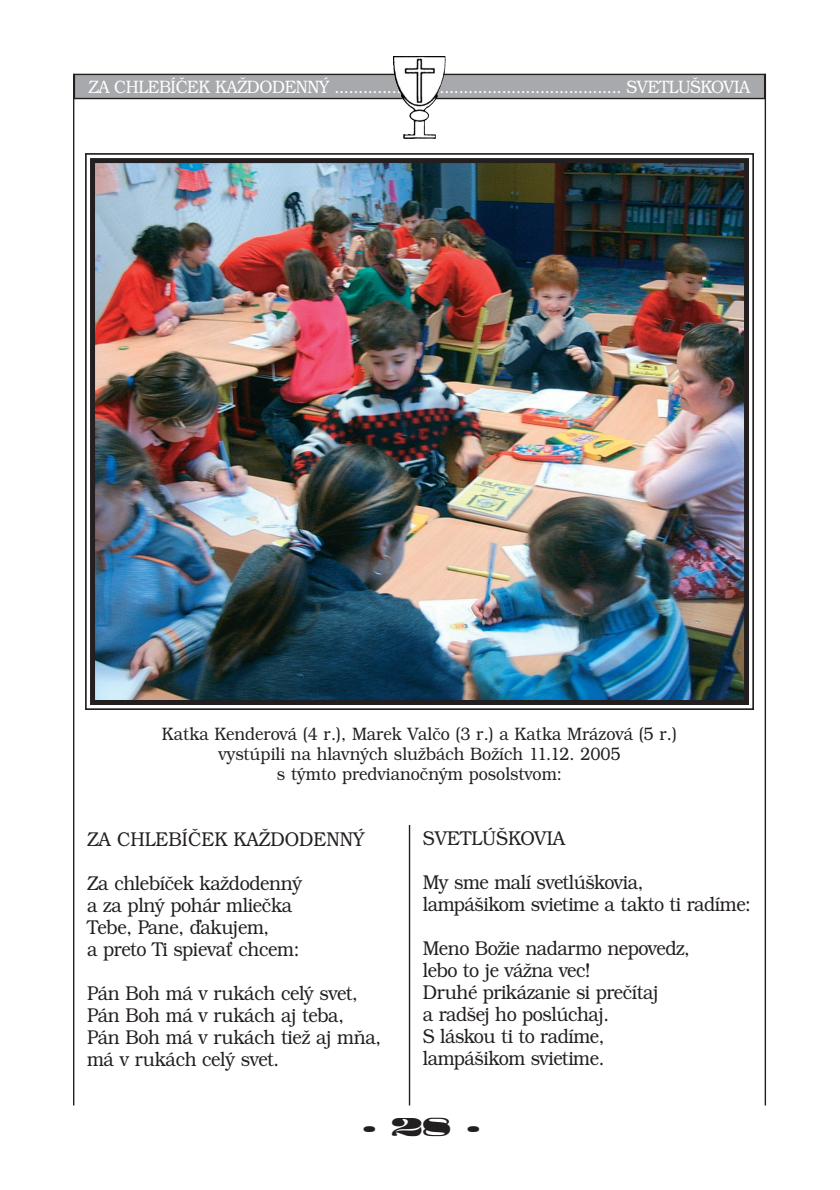
<style>
.page{position:relative;width:840px;height:1190px;background:#fff}
.page>*{position:absolute;margin:0;border:0;box-sizing:border-box;transform-origin:0 0}
.t1{font:24px "Madrone";color:#231f20}
.t2{font:300 20px/22px "Bookman Itc LCE";letter-spacing:-.025em;color:#231f20;scale:.9 1}
.t3{font:300 20px "Bookman Itc LCE";color:#231f20;scale:.9 1}
.t4{font:300 18px/20px "Bookman Itc LCE";color:#231f20;text-align:center;scale:.9 1}
.t5{font:300 18px "Bookman Itc LCE";letter-spacing:-.025em;color:#fff;scale:.9 1}
</style>
<div class="page">
<div style="left:74px;top:74px;width:691px;height:25px;background:#a8a9ad"></div>
<div style="left:74px;top:74px;width:691px;height:25px;border:1px solid #231f20"></div>
<hr style="left:73px;top:74px;width:1px;height:1032px;background:#231f20">
<hr style="left:765px;top:74px;width:1px;height:1032px;background:#231f20">
<img style="left:401px;top:56px;width:45px;height:83px">
<img style="left:96px;top:164px;width:647px;height:535px">
<div style="left:90px;top:158px;width:659px;height:547px;border:5px solid #231f20"></div>
<hr style="left:409px;top:825px;width:1px;height:281px;background:#231f20">
<p class="t5" style="left:88px;top:80px;width:737px">ZA CHLEBÍČEK KAŽDODENNÝ ............................................................ SVETLUŠKOVIA</p>
<p class="t4" style="left:162px;top:725px;width:574px">Katka Kenderová (4 r.), Marek Valčo (3 r.) a Katka Mrázová (5 r.) vystúpili na hlavných službách Božích 11.12. 2005<br>s týmto predvianočným posolstvom:</p>
<p class="t3" style="left:87px;top:831px;width:310px">ZA CHLEBÍČEK KAŽDODENNÝ</p>
<p class="t2" style="left:87px;top:874px;width:241px">Za chlebíček každodenný a za plný pohár mliečka<br>Tebe, Pane, ďakujem,<br>a preto Ti spievať chcem:</p>
<p class="t2" style="left:87px;top:984px;width:328px">Pán Boh má v rukách celý svet,<br>Pán Boh má v rukách aj teba,<br>Pán Boh má v rukách tiež aj mňa, má v rukách celý svet.</p>
<p class="t3" style="left:423px;top:831px;width:160px">SVETLÚŠKOVIA</p>
<p class="t2" style="left:423px;top:873px;width:366px">My sme malí svetlúškovia,<br>lampášikom svietime a takto ti radíme:</p>
<p class="t2" style="left:423px;top:939px;width:298px">Meno Božie nadarmo nepovedz, lebo to je vážna vec!<br>Druhé prikázanie si prečítaj<br>a radšej ho poslúchaj.<br>S láskou ti to radíme, lampášikom svietime.</p>
<p class="t1" style="left:363px;top:1116px;width:119px">.28.</p>
</div>
